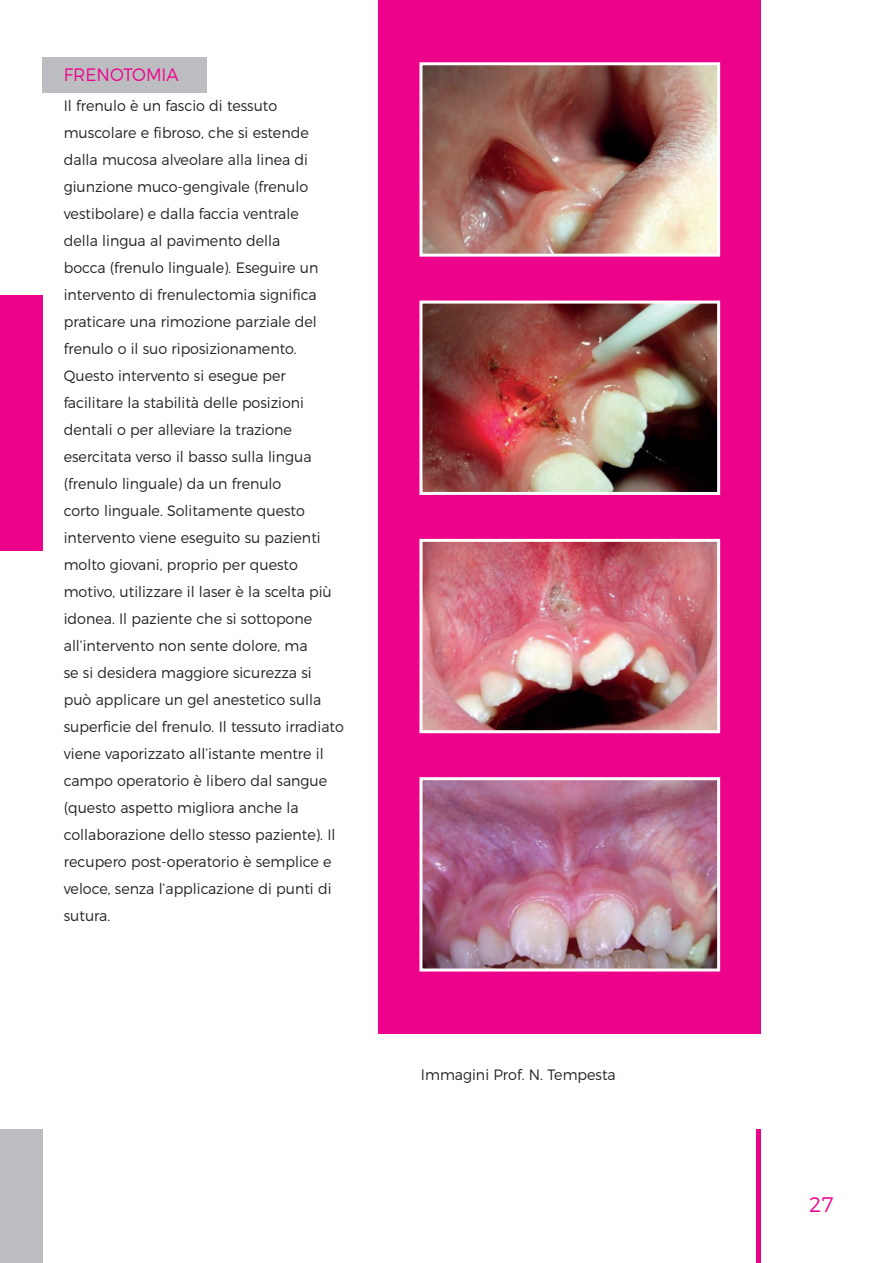
<style>
.page{position:relative;width:893px;height:1263px;background:#fff}
.page>*{position:absolute;margin:0;border:0;box-sizing:border-box;transform-origin:0 0}
.t1{font:300 21px "Montserrat";color:#ed028c;scale:.95 1}
.t2{font:300 18px "Montserrat";color:#ed028c;scale:.94 1}
.t3{font:300 15px/27px "Montserrat";color:#231f20;scale:.95 1}
</style>
<div class="page">
<div style="left:0;top:1130px;width:43px;height:133px;background:#bcbdc0"></div>
<div style="left:756px;top:1130px;width:5px;height:133px;background:#ed028c"></div>
<div style="left:0;top:296px;width:43px;height:255px;background:#ed028c"></div>
<div style="left:43px;top:58px;width:164px;height:35px;background:#bcbdc0"></div>
<div style="left:378px;top:0;width:383px;height:1034px;background:#ed028c"></div>
<img style="left:423px;top:66px;width:293px;height:187px">
<div style="left:419px;top:62px;width:301px;height:195px;border:3px solid #fff"></div>
<img style="left:423px;top:305px;width:293px;height:186px">
<div style="left:419px;top:301px;width:301px;height:194px;border:3px solid #fff"></div>
<img style="left:423px;top:543px;width:293px;height:186px">
<div style="left:419px;top:539px;width:301px;height:194px;border:3px solid #fff"></div>
<img style="left:423px;top:781px;width:293px;height:186px">
<div style="left:419px;top:777px;width:301px;height:194px;border:3px solid #fff"></div>
<p class="t2" style="left:64px;top:61px;width:124px">FRENOTOMIA</p>
<p class="t3" style="left:64px;top:91px;width:296px">Il frenulo è un fascio di tessuto muscolare e fibroso, che si estende dalla mucosa alveolare alla linea di giunzione muco-gengivale (frenulo vestibolare) e dalla faccia ventrale<br>della lingua al pavimento della<br>bocca (frenulo linguale). Eseguire un intervento di frenulectomia significa praticare una rimozione parziale del frenulo o il suo riposizionamento.<br>Questo intervento si esegue per facilitare la stabilità delle posizioni dentali o per alleviare la trazione esercitata verso il basso sulla lingua (frenulo linguale) da un frenulo<br>corto linguale. Solitamente questo intervento viene eseguito su pazienti molto giovani, proprio per questo motivo, utilizzare il laser è la scelta più idonea. Il paziente che si sottopone all’intervento non sente dolore, ma<br>se si desidera maggiore sicurezza si<br>può applicare un gel anestetico sulla superficie del frenulo. Il tessuto irradiato viene vaporizzato all’istante mentre il campo operatorio è libero dal sangue (questo aspetto migliora anche la collaborazione dello stesso paziente). Il recupero post-operatorio è semplice e veloce, senza l’applicazione di punti di sutura.</p>
<p class="t3" style="left:421px;top:1059px;width:207px">Immagini Prof. N. Tempesta</p>
<h1 class="t1" style="left:809px;top:1188px;width:27px">27</h1>
</div>
